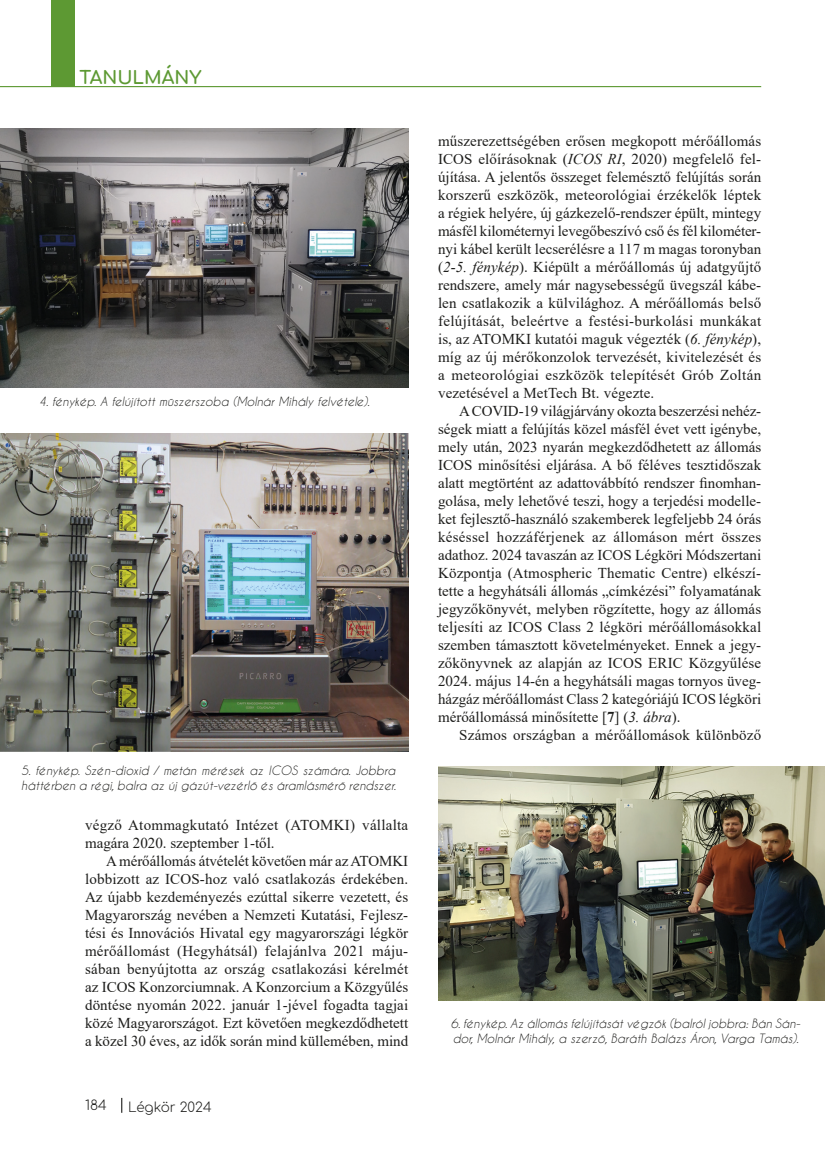
<style>
.page{position:relative;width:825px;height:1166px;background:#fff}
.page>*{position:absolute;margin:0;border:0;box-sizing:border-box;transform-origin:0 0}
.t1{font:700 18px "Comfortaa";color:#5d9933}
.törzsszöveg{font:15px/18px "Times New Roman";letter-spacing:.01em;color:#1d1d1b;text-align:justify}
.t2{font:300 13.5px "Comfortaa";color:#1d1d1b}
.képaláírás{font:italic 12px/15px "Caviar Dreams";color:#1d1d1b}
.s1{font-style:italic}
.s2{font-weight:700}
</style>
<div class="page">
<hr style="left:0;top:86px;width:761px;height:1px;background:#5d9933">
<div style="left:51px;top:0;width:23px;height:87px;background:#5d9933"></div>
<svg style="left:121px;top:1097px;width:1px;height:15px"></svg>
<img style="left:0;top:129px;width:408px;height:258px">
<img style="left:438px;top:766px;width:387px;height:234px">
<img style="left:0;top:433px;width:408px;height:317px">
<p class="t1" style="left:79px;top:61px;width:124px">TANULMÁNY</p>
<p class="képaláírás" style="left:39px;top:393px;width:333px">4. fénykép. A felújított műszerszoba (Molnár Mihály felvétele).</p>
<p class="képaláírás" style="left:21px;top:763px;width:376px">5. fénykép. Szén-dioxid / metán mérések az ICOS számára. Jobbra háttérben a régi, balra az új gázút-vezérlő és áramlásmérő rendszer.</p>
<p class="törzsszöveg" style="left:85px;top:815px;width:325px">végző Atommagkutató Intézet (ATOMKI) vállalta magára 2020. szeptember 1-től.</p>
<p class="törzsszöveg" style="left:85px;top:851px;width:325px;text-indent:21px">Amérőállomás átvételét követően már azATOMKI lobbizott az ICOS-hoz való csatlakozás érdekében.<br>Az újabb kezdeményezés ezúttal sikerre vezetett, és Magyarország nevében a Nemzeti Kutatási, Fejlesz&shy;tési és Innovációs Hivatal egy magyarországi légkör mérőállomást (Hegyhátsál) felajánlva 2021 máju&shy;sában benyújtotta az ország csatlakozási kérelmét az ICOS Konzorciumnak. A Konzorcium a Közgyűlés döntése nyomán 2022. január 1-jével fogadta tagjai közé Magyarországot. Ezt követően megkezdődhetett a közel 30 éves, az idők során mind küllemében, mind</p>
<p class="t2" style="left:85px;top:1092px;width:23px">184</p>
<p class="t2" style="left:128px;top:1094px;width:85px">Légkör 2024</p>
<p class="törzsszöveg" style="left:438px;top:131px;width:325px">műszerezettségében erősen megkopott mérőállomás ICOS előírásoknak (<span class="s1">ICOS RI</span>, 2020) megfelelő fel&shy;újítása. A jelentős összeget felemésztő felújítás során korszerű eszközök, meteorológiai érzékelők léptek a régiek helyére, új gázkezelő-rendszer épült, mintegy másfél kilométernyi levegőbeszívó cső és fél kilométer&shy;nyi kábel került lecserélésre a 117 m magas toronyban (<span class="s1">2-5. fénykép</span>). Kiépült a mérőállomás új adatgyűjtő rendszere, amely már nagysebességű üvegszál kábe&shy;len csatlakozik a külvilághoz. A mérőállomás belső felújítását, beleértve a festési-burkolási munkákat is, az ATOMKI kutatói maguk végezték (<span class="s1">6. fénykép</span>), míg az új mérőkonzolok tervezését, kivitelezését és a meteorológiai eszközök telepítését Grób Zoltán vezetésével a MetTech Bt. végezte.</p>
<p class="törzsszöveg" style="left:438px;top:401px;width:325px;text-indent:21px">ACOVID-19 világjárvány okozta beszerzési nehéz&shy;ségek miatt a felújítás közel másfél évet vett igénybe, mely után, 2023 nyarán megkezdődhetett az állomás ICOS minősítési eljárása. A bő féléves tesztidőszak alatt megtörtént az adattovábbító rendszer finomhan&shy;golása, mely lehetővé teszi, hogy a terjedési modelle&shy;ket fejlesztő-használó szakemberek legfeljebb 24 órás késéssel hozzáférjenek az állomáson mért összes adathoz. 2024 tavaszán az ICOS Légköri Módszertani Központja (Atmospheric Thematic Centre) elkészí&shy;tette a hegyhátsáli állomás „címkézési” folyamatának jegyzőkönyvét, melyben rögzítette, hogy az állomás teljesíti az ICOS Class 2 légköri mérőállomásokkal szemben támasztott követelményeket. Ennek a jegy&shy;zőkönyvnek az alapján az ICOS ERIC Közgyűlése 2024. május 14-én a hegyhátsáli magas tornyos üveg&shy;házgáz mérőállomást Class 2 kategóriájú ICOS légköri mérőállomássá minősítette [<span class="s2">7</span>] (<span class="s1">3. ábra</span>).</p>
<p class="törzsszöveg" style="left:459px;top:725px;width:303px">Számos országban a mérőállomások különböző</p>
<p class="képaláírás" style="left:451px;top:1015px;width:351px">6. fénykép. Az állomás felújítását végzők (balról jobbra: Bán Sán&shy;dor, Molnár Mihály, a szerző, Baráth Balázs Áron, Varga Tamás).</p>
</div>
